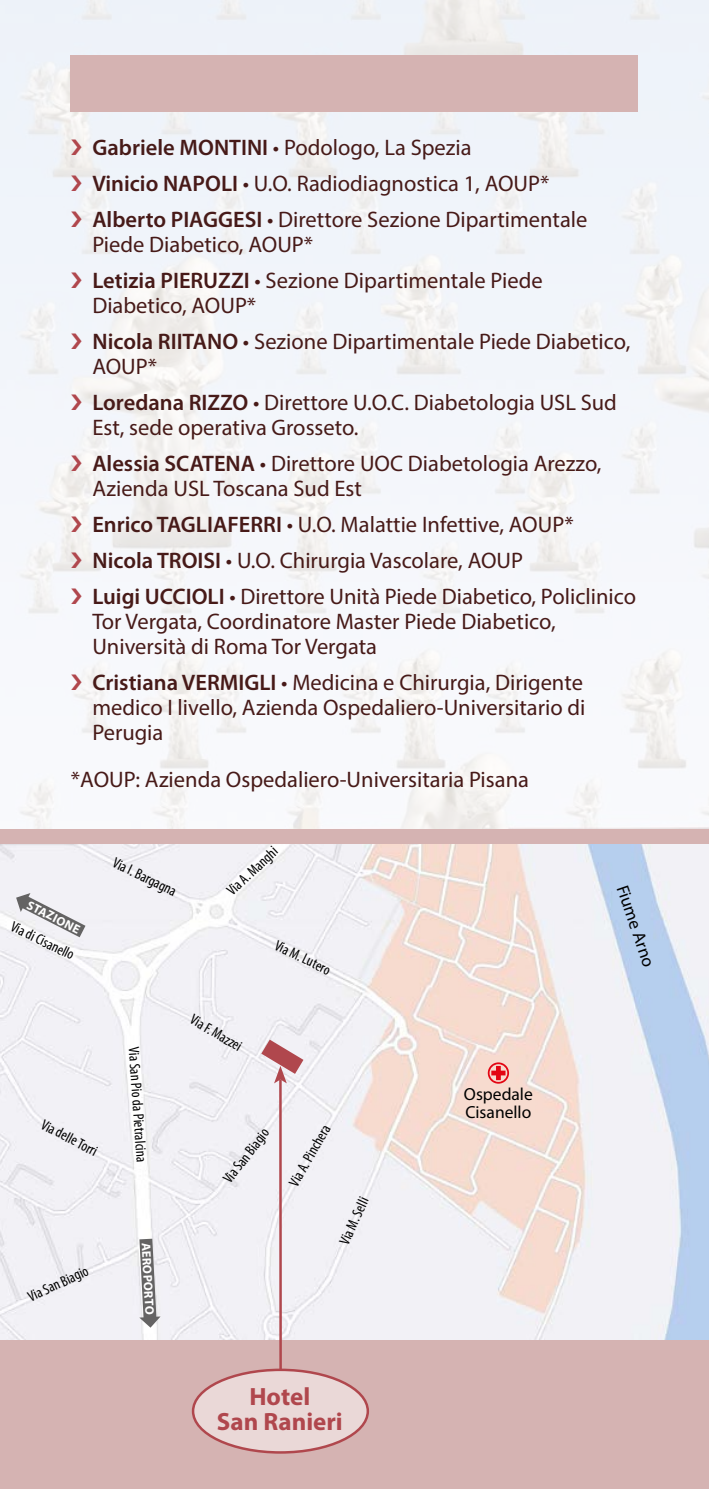
<style>
.page{position:relative;width:709px;height:1489px;background:#fff}
.page>*{position:absolute;margin:0;border:0;box-sizing:border-box;transform-origin:0 0}
.t1{font:700 25px/25px "Myriad Pro";color:#b0474d;text-align:center}
.t2{font:22.5px/36px "Myriad Pro";color:#471a18}
.t3{font:17.5px/17.5px "Myriad Pro";color:#000}
.t4{font:condensed 15px "Myriad Pro";color:#000}
.t5{font:700 12.5px "Myriad Pro";color:#fff}
.s1{font-weight:600}
</style>
<div class="page">
<img style="left:0;top:844px;width:709px;height:495px">
<div style="left:0;top:829px;width:709px;height:15px;background:#d5b3b2"></div>
<div style="left:71px;top:55px;width:567px;height:57px;background:#d5b3b2"></div>
<div style="left:0;top:1339px;width:709px;height:149px;background:#d5b3b2"></div>
<hr style="left:279px;top:1079px;width:3px;height:290px;background:#b0474d">
<svg style="left:488px;top:1062px;width:21px;height:21px"></svg>
<svg style="left:139px;top:1238px;width:21px;height:89px"></svg>
<svg style="left:16px;top:893px;width:69px;height:44px"></svg>
<svg style="left:261px;top:1039px;width:42px;height:44px"></svg>
<div style="left:193px;top:1369px;width:175px;height:83px;background:#ead8d7;border-radius:50%"></div>
<div style="left:192px;top:1368px;width:177px;height:85px;border:2px solid #b0474d;border-radius:50%"></div>
<svg style="left:71px;top:139px;width:11px;height:16px"></svg>
<svg style="left:71px;top:175px;width:11px;height:16px"></svg>
<svg style="left:71px;top:211px;width:11px;height:16px"></svg>
<svg style="left:71px;top:272px;width:11px;height:16px"></svg>
<svg style="left:71px;top:333px;width:11px;height:16px"></svg>
<svg style="left:71px;top:394px;width:11px;height:16px"></svg>
<svg style="left:71px;top:455px;width:11px;height:16px"></svg>
<svg style="left:71px;top:516px;width:11px;height:16px"></svg>
<svg style="left:71px;top:552px;width:11px;height:16px"></svg>
<p class="t2" style="left:92px;top:129px;width:496px"><span class="s1">Gabriele MONTINI</span> • Podologo, La Spezia<br><span class="s1">Vinicio NAPOLI</span> • U.O. Radiodiagnostica 1, AOUP*<br><span class="s1">Alberto PIAGGESI</span> • Direttore Sezione Dipartimentale</p>
<p class="t2" style="left:92px;top:226px;width:452px">Piede Diabetico, AOUP*<br><span class="s1">Letizia PIERUZZI</span> • Sezione Dipartimentale Piede</p>
<p class="t2" style="left:92px;top:287px;width:539px">Diabetico, AOUP*<br><span class="s1">Nicola RIITANO</span> • Sezione Dipartimentale Piede Diabetico,</p>
<p class="t2" style="left:92px;top:348px;width:526px">AOUP*<br><span class="s1">Loredana RIZZO</span> • Direttore U.O.C. Diabetologia USL Sud</p>
<p class="t2" style="left:92px;top:409px;width:510px">Est, sede operativa Grosseto.<br><span class="s1">Alessia SCATENA</span> • Direttore UOC Diabetologia Arezzo,</p>
<p class="t2" style="left:92px;top:470px;width:545px">Azienda USL Toscana Sud Est<br><span class="s1">Enrico TAGLIAFERRI</span> • U.O. Malattie Infettive, AOUP* <span class="s1">Nicola TROISI</span> • U.O. Chirurgia Vascolare, AOUP<br><span class="s1">Luigi UCCIOLI</span> • Direttore Unità Piede Diabetico, Policlinico</p>
<p class="t2" style="left:92px;top:609px;width:465px;line-height:25px">Tor Vergata, Coordinatore Master Piede Diabetico,<br>Università di Roma Tor Vergata</p>
<p class="t2" style="left:92px;top:670px;width:494px;line-height:25px;text-align:justify"><span class="s1">Cristiana VERMIGLI</span> • Medicina e Chirurgia, Dirigente medico I livello, Azienda Ospedaliero-Universitario di Perugia</p>
<p class="t2" style="left:71px;top:760px;width:459px">*AOUP: Azienda Ospedaliero-Universitaria Pisana</p>
<p class="t5" style="left:32px;top:896px;width:59px;rotate:27deg">STAZIONE</p>
<p class="t4" style="left:16px;top:917px;width:70px;rotate:26deg">Via di Cisanello</p>
<p class="t4" style="left:118px;top:853px;width:71px;rotate:26deg">Via I. Bargagna</p>
<p class="t4" style="left:223px;top:885px;width:65px;rotate:-43deg">Via A. Manghi</p>
<p class="t4" style="left:280px;top:936px;width:62px;rotate:26deg">Via M. Lutero</p>
<p class="t4" style="left:46px;top:1115px;width:63px;rotate:28deg">Via delle Torri</p>
<p class="t4" style="left:143px;top:1046px;width:117px;rotate:86deg">Via San Pio da Pietralcina</p>
<p class="t4" style="left:25px;top:1288px;width:66px;rotate:-25deg">Via San Biagio</p>
<p class="t5" style="left:154px;top:1241px;width:74px;rotate:87deg">AEROPORTO</p>
<p class="t4" style="left:196px;top:1009px;width:59px;rotate:31deg">Via F. Mazzei</p>
<p class="t4" style="left:219px;top:1175px;width:66px;rotate:-52deg">Via San Biagio</p>
<p class="t4" style="left:285px;top:1180px;width:70px;rotate:-60deg">Via A. Pinchera</p>
<p class="t4" style="left:335px;top:1239px;width:52px;rotate:-65deg">Via M. Selli</p>
<p class="t1" style="left:217px;top:1382px;width:127px">Hotel<br>San Ranieri</p>
<p class="t3" style="left:464px;top:1085px;width:70px">Ospedale<br>Cisanello</p>
<p class="t3" style="left:630px;top:882px;width:86px;rotate:71deg">Fiume Arno</p>
</div>
